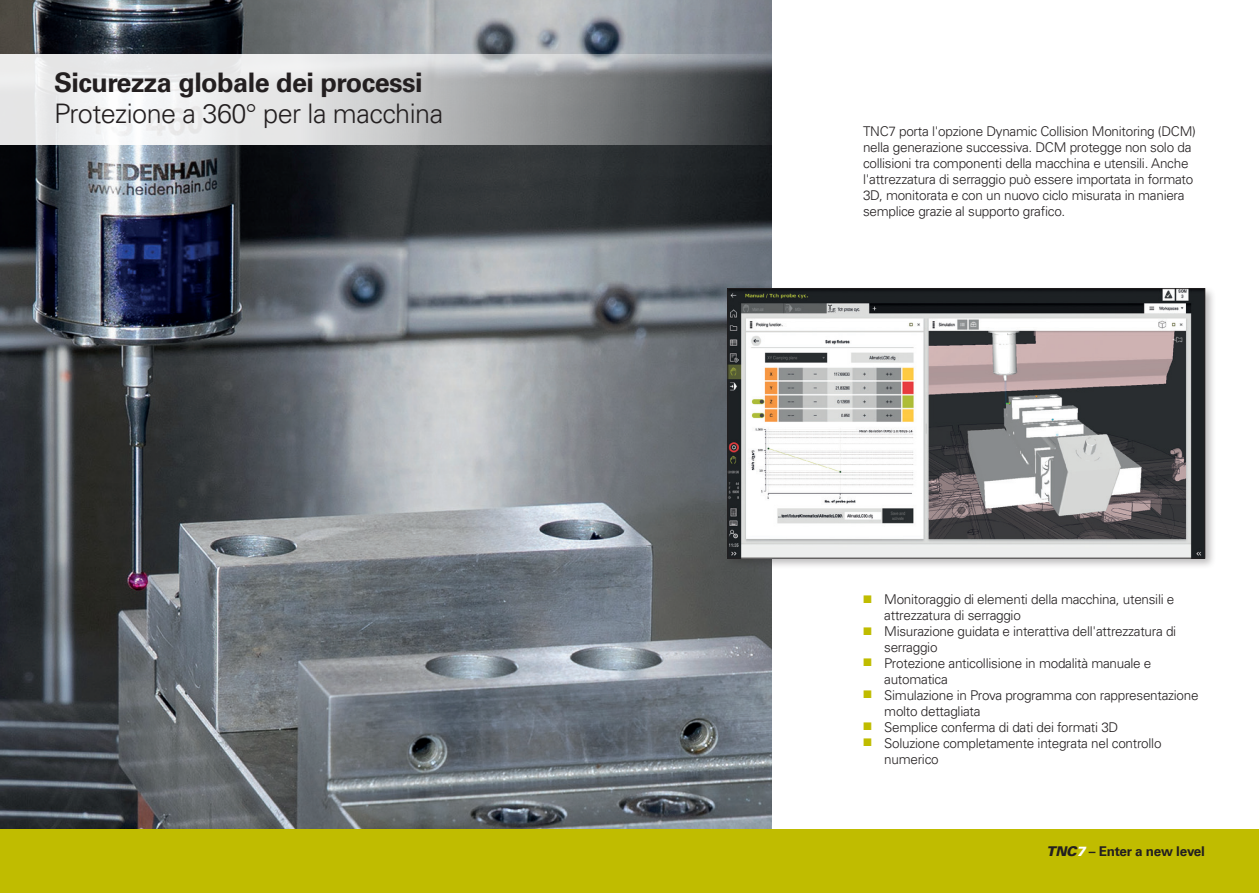
<style>
.page{position:relative;width:1259px;height:893px;background:#fff}
.page>*{position:absolute;margin:0;border:0;box-sizing:border-box;transform-origin:0 0}
.t1{font:300 27px "Univers LT Pro 45";letter-spacing:-.02em;color:#231f20}
.t2{font:700 27px "Univers LT Pro 65";letter-spacing:-.02em;color:#231f20}
.t3{font:300 13.5px/15.9px "Univers LT Pro 45";letter-spacing:-.02em;color:#231f20}
.t4{font:700 13.5px "Univers LT Pro 65";letter-spacing:-.02em;color:#231f20}
.s1{font-family:"Univers LT Pro 75";font-weight:900;font-style:italic}
.s2{font-family:"Univers LT Pro 75";font-weight:900;font-style:italic;color:#fff}
</style>
<div class="page">
<img style="left:0;top:0;width:772px;height:829px">
<svg style="left:0;top:54px;width:772px;height:90px;background:#b8babb"></svg>
<div style="left:725px;top:286px;width:491px;height:284px;background:#231f20;opacity:.3"></div>
<img style="left:729px;top:290px;width:474px;height:266px">
<div style="left:727px;top:288px;width:478px;height:270px;border:1px solid #231f20"></div>
<div style="left:0;top:829px;width:642px;height:64px;background:#c0bc00"></div>
<div style="left:617px;top:829px;width:642px;height:64px;background:#c0bc00"></div>
<h1 class="t2" style="left:54px;top:63px;width:370px">Sicurezza globale dei processi</h1>
<h1 class="t1" style="left:54px;top:96px;width:391px">Protezione a 360° per la macchina</h1>
<p class="t3" style="left:863px;top:123px;width:334px">TNC7 porta l'opzione Dynamic Collision Monitoring (DCM) nella generazione successiva. DCM protegge non solo da collisioni tra componenti della macchina e utensili. Anche l'attrezzatura di serraggio può essere importata in formato 3D, monitorata e con un nuovo ciclo misurata in maniera semplice grazie al supporto grafico.</p>
<p class="t3" style="left:884px;top:591px;width:316px">Monitoraggio di elementi della macchina, utensili e attrezzatura di serraggio<br>Misurazione guidata e interattiva dell'attrezzatura di serraggio<br>Protezione anticollisione in modalità manuale e automatica<br>Simulazione in Prova programma con rappresentazione molto dettagliata<br>Semplice conferma di dati dei formati 3D<br>Soluzione completamente integrata nel controllo numerico</p>
<p class="t4" style="left:1046px;top:842px;width:160px"><span class="s1">TNC</span><span class="s2">7</span> – Enter a new level</p>
</div>
